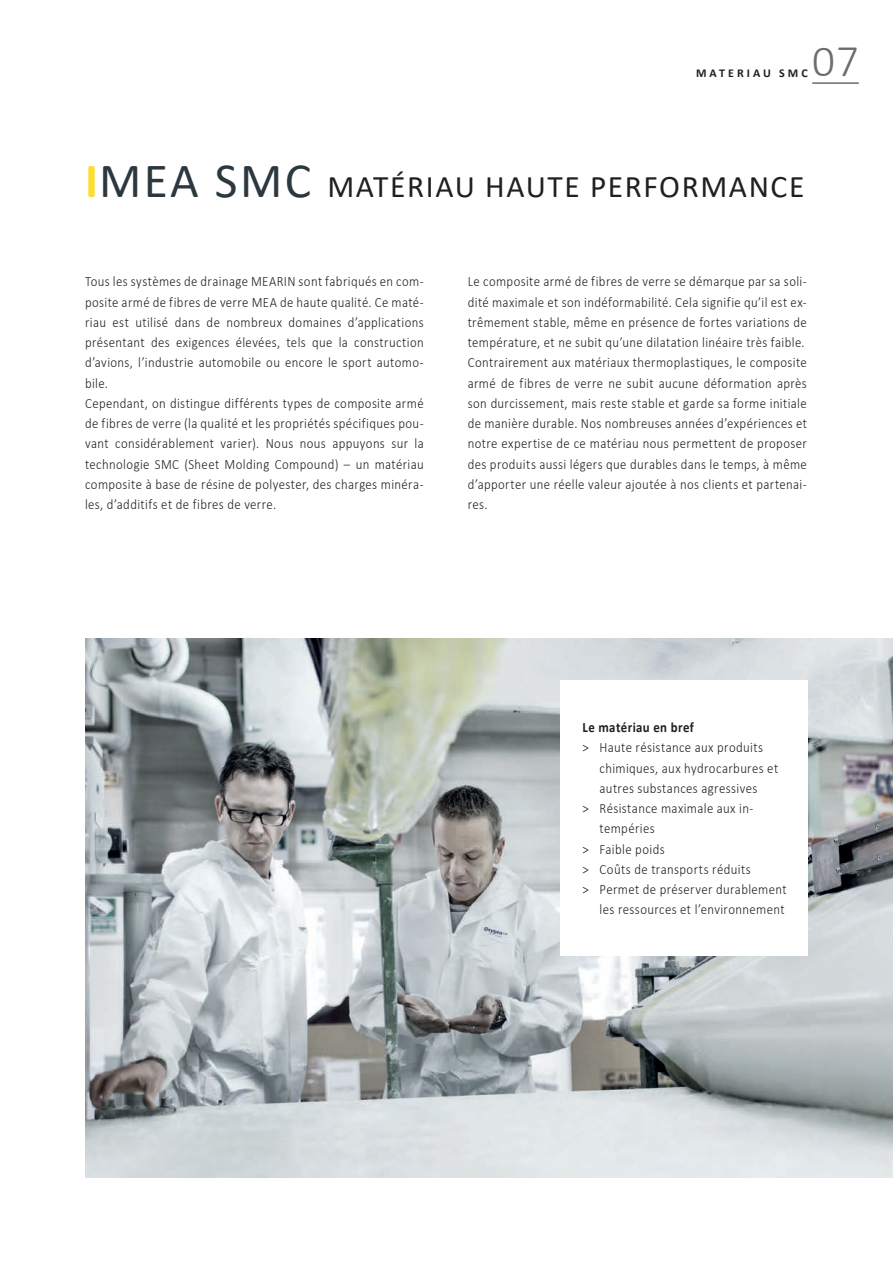
<style>
.page{position:relative;width:893px;height:1263px;background:#fff}
.page>*{position:absolute;margin:0;border:0;box-sizing:border-box;transform-origin:0 0}
.t1{font:300 45px "Calibri";color:#6c6d70}
.t2{font:31.5px "Calibri";letter-spacing:.05em;color:#231f20}
.t3{font:300 14.25px/20.2px "Calibri";letter-spacing:.03em;color:#231f20;scale:.9 1}
.t4{font:700 14.25px "Calibri";letter-spacing:.03em;color:#231f20;scale:.9 1}
.t5{font:700 12px "Calibri";letter-spacing:.255em;color:#231f20}
.s1{font-weight:700;font-size:49.5px;color:#ffdd2b}
.s2{font-size:49.5px;color:#2c3840}
</style>
<div class="page">
<hr style="left:812px;top:82px;width:47px;height:2px;background:#6c6d70">
<img style="left:85px;top:639px;width:808px;height:539px">
<div style="left:560px;top:680px;width:248px;height:276px;background:#fff"></div>
<h1 class="t1" style="left:812px;top:33px;width:48px">07</h1>
<p class="t5" style="left:696px;top:65px;width:113px">MATERIAU SMC</p>
<h2 class="t2" style="left:85px;top:164px;width:721px"><span class="s1">I</span><span class="s2">MEA SMC</span> MATÉRIAU HAUTE PERFORMANCE</h2>
<p class="t3" style="left:85px;top:271px;width:378px">Tous les systèmes de drainage MEARIN sont fabriqués en com&shy;posite armé de fibres de verre MEA de haute qualité. Ce maté&shy;riau est utilisé dans de nombreux domaines d’applications présentant des exigences élevées, tels que la construction d’avions, l’industrie automobile ou encore le sport automo&shy;bile.<br>Cependant, on distingue différents types de composite armé de fibres de verre (la qualité et les propriétés spécifiques pou&shy;vant considérablement varier). Nous nous appuyons sur la technologie SMC (Sheet Molding Compound) – un matériau composite à base de résine de polyester, des charges minéra&shy;les, d’additifs et de fibres de verre.</p>
<p class="t3" style="left:468px;top:271px;width:378px">Le composite armé de fibres de verre se démarque par sa soli&shy;dité maximale et son indéformabilité. Cela signifie qu’il est ex&shy;trêmement stable, même en présence de fortes variations de température, et ne subit qu’une dilatation linéaire très faible.<br>Contrairement aux matériaux thermoplastiques, le composite armé de fibres de verre ne subit aucune déformation après son durcissement, mais reste stable et garde sa forme initiale de manière durable. Nos nombreuses années d’expériences et notre expertise de ce matériau nous permettent de proposer des produits aussi légers que durables dans le temps, à même d’apporter une réelle valeur ajoutée à nos clients et partenai&shy;res.</p>
<p class="t4" style="left:583px;top:717px;width:125px">Le matériau en bref</p>
<p class="t3" style="left:583px;top:737px;width:202px">&gt; Haute résistance aux produits</p>
<p class="t3" style="left:600px;top:757px;width:200px">chimiques, aux hydrocarbures et</p>
<p class="t3" style="left:600px;top:778px;width:177px">autres substances agressives</p>
<p class="t3" style="left:583px;top:798px;width:191px">&gt; Résistance maximale aux in-</p>
<p class="t3" style="left:600px;top:818px;width:63px">tempéries</p>
<p class="t3" style="left:583px;top:838px;width:93px">&gt; Faible poids</p>
<p class="t3" style="left:583px;top:859px;width:188px">&gt; Coûts de transports réduits</p>
<p class="t3" style="left:583px;top:879px;width:228px">&gt; Permet de préserver durablement</p>
<p class="t3" style="left:600px;top:899px;width:207px">les ressources et l’environnement</p>
</div>
